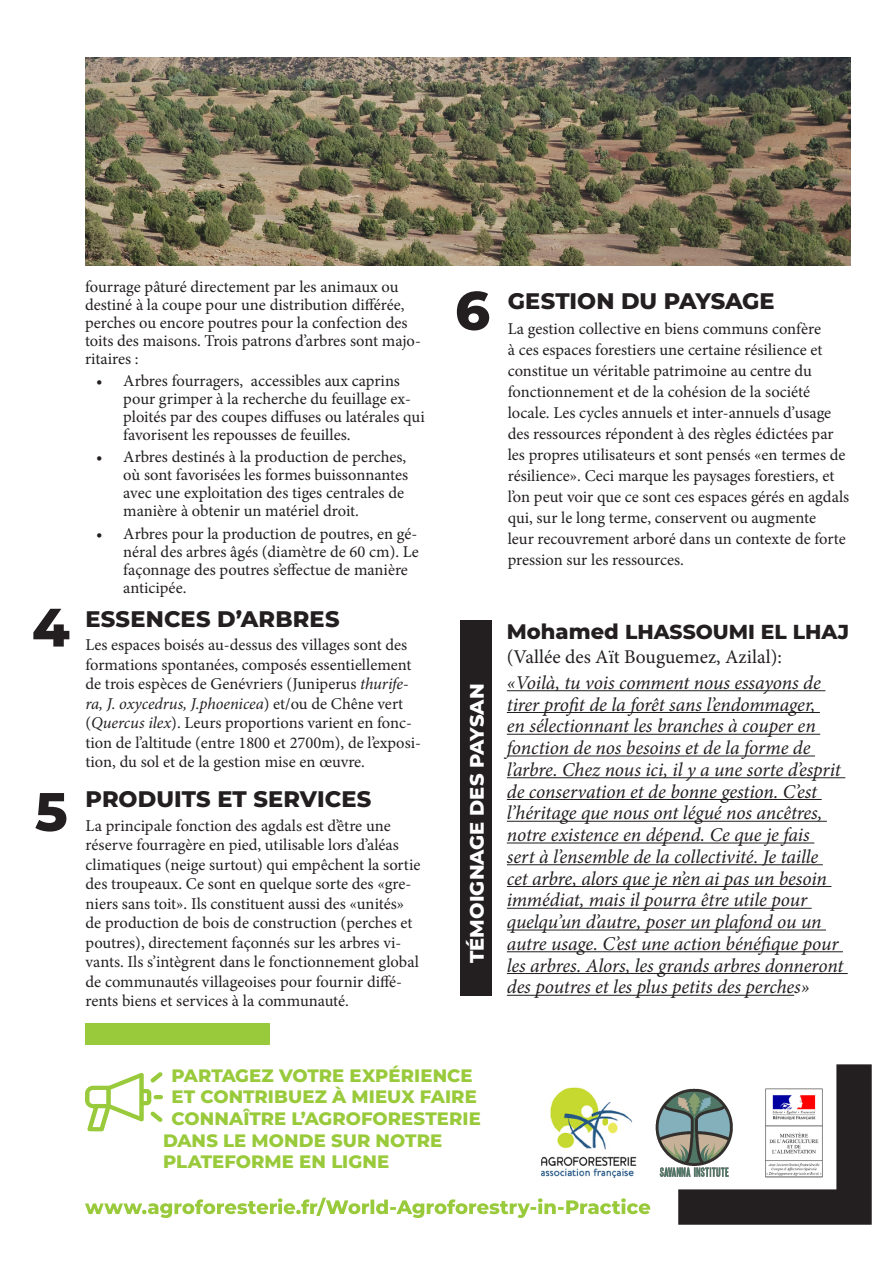
<style>
.page{position:relative;width:893px;height:1263px;background:#fff}
.page>*{position:absolute;margin:0;border:0;box-sizing:border-box;transform-origin:0 0}
.NUMBER_PARAGRAPHE{font:800 54px "Montserrat";color:#231f20}
.TITRE_PARAGRAPHE{font:800 22.5px "Montserrat";letter-spacing:.005em;color:#231f20}
.t1{font:800 20.25px "Montserrat";color:#231f20}
.t2{font:italic 19.5px/21.8px "Minion Pro";letter-spacing:-.005em;color:#231f20}
.t3{font:19.5px "Minion Pro";color:#231f20}
.TITRE_PARAGRAPHE-2{font:800 19.5px "Montserrat";letter-spacing:.005em;color:#fff}
.t4{font:800 18px "Montserrat";letter-spacing:.005em;color:#99ca3b}
.TEXTE_COURANT{font:16.5px/19.5px "Minion Pro";color:#231f20}
.s1{font-style:italic}
.s2{font-size:21px}
</style>
<div class="page">
<div style="left:85px;top:1023px;width:184px;height:21px;background:#99ca3b"></div>
<div style="left:461px;top:620px;width:31px;height:375px;background:#231f20"></div>
<hr style="left:507px;top:690px;width:318px;height:1px;background:#231f20">
<hr style="left:507px;top:712px;width:313px;height:1px;background:#231f20">
<hr style="left:507px;top:734px;width:313px;height:1px;background:#231f20">
<hr style="left:507px;top:755px;width:308px;height:1px;background:#231f20">
<hr style="left:507px;top:777px;width:338px;height:1px;background:#231f20">
<hr style="left:507px;top:799px;width:315px;height:1px;background:#231f20">
<hr style="left:507px;top:821px;width:320px;height:1px;background:#231f20">
<hr style="left:507px;top:842px;width:307px;height:1px;background:#231f20">
<hr style="left:507px;top:864px;width:316px;height:1px;background:#231f20">
<hr style="left:507px;top:886px;width:324px;height:1px;background:#231f20">
<hr style="left:507px;top:908px;width:305px;height:1px;background:#231f20">
<hr style="left:507px;top:929px;width:319px;height:1px;background:#231f20">
<hr style="left:507px;top:951px;width:336px;height:1px;background:#231f20">
<hr style="left:507px;top:973px;width:341px;height:1px;background:#231f20">
<hr style="left:507px;top:995px;width:287px;height:1px;background:#231f20">
<img style="left:85px;top:57px;width:765px;height:209px">
<svg style="left:85px;top:1072px;width:78px;height:59px"></svg>
<svg style="left:85px;top:1197px;width:565px;height:21px"></svg>
<svg style="left:678px;top:1064px;width:194px;height:161px"></svg>
<img style="left:540px;top:1087px;width:97px;height:91px">
<img style="left:655px;top:1076px;width:96px;height:114px">
<img style="left:761px;top:1084px;width:65px;height:97px">
<p class="TEXTE_COURANT" style="left:85px;top:278px;width:337px;line-height:18px">fourrage pâturé directement par les animaux ou destiné à la coupe pour une distribution différée, perches ou encore poutres pour la confection des toits des maisons. Trois patrons d’arbres sont majo&shy;ritaires :</p>
<p class="TEXTE_COURANT" style="left:123px;top:372px;width:303px;line-height:18px;text-indent:-27px">• Arbres fourragers, accessibles aux caprins pour grimper à la recherche du feuillage ex&shy;ploités par des coupes diffuses ou latérales qui favorisent les repousses de feuilles.</p>
<p class="TEXTE_COURANT" style="left:123px;top:448px;width:286px;line-height:18px;text-indent:-27px">• Arbres destinés à la production de perches, où sont favorisées les formes buissonnantes avec une exploitation des tiges centrales de manière à obtenir un matériel droit.</p>
<p class="TEXTE_COURANT" style="left:123px;top:524px;width:297px;line-height:18px;text-indent:-27px">• Arbres pour la production de poutres, en gé&shy;néral des arbres âgés (diamètre de 60 cm). Le façonnage des poutres s’effectue de manière anticipée.</p>
<p class="NUMBER_PARAGRAPHE" style="left:32px;top:588px;width:39px">4</p>
<p class="TITRE_PARAGRAPHE" style="left:85px;top:602px;width:256px">ESSENCES D’ARBRES</p>
<p class="TEXTE_COURANT" style="left:85px;top:635px;width:337px">Les espaces boisés au-dessus des villages sont des formations spontanées, composés essentiellement de trois espèces de Genévriers (Juniperus <span class="s1">thurife&shy;ra, J. oxycedrus, J.phoenicea</span>) et/ou de Chêne vert (<span class="s1">Quercus ilex</span>). Leurs proportions varient en fonc&shy;tion de l’altitude (entre 1800 et 2700m), de l’exposi&shy;tion, du sol et de la gestion mise en œuvre.</p>
<p class="NUMBER_PARAGRAPHE" style="left:35px;top:772px;width:34px">5</p>
<p class="TITRE_PARAGRAPHE" style="left:86px;top:782px;width:287px">PRODUITS ET SERVICES</p>
<p class="TEXTE_COURANT" style="left:86px;top:816px;width:336px">La principale fonction des agdals est d’être une réserve fourragère en pied, utilisable lors d’aléas climatiques (neige surtout) qui empêchent la sortie des troupeaux. Ce sont en quelque sorte des «gre&shy;niers sans toit». Ils constituent aussi des «unités» de production de bois de construction (perches et poutres), directement façonnés sur les arbres vi&shy;vants. Ils s’intègrent dans le fonctionnement global de communautés villageoises pour fournir diffé&shy;rents biens et services à la communauté.</p>
<p class="NUMBER_PARAGRAPHE" style="left:455px;top:271px;width:37px">6</p>
<p class="TITRE_PARAGRAPHE" style="left:508px;top:285px;width:268px">GESTION DU PAYSAGE</p>
<p class="TEXTE_COURANT" style="left:508px;top:319px;width:343px;line-height:21px">La gestion collective en biens communs confère<br>à ces espaces forestiers une certaine résilience et constitue un véritable patrimoine au centre du fonctionnement et de la cohésion de la société locale. Les cycles annuels et inter-annuels d’usage des ressources répondent à des règles édictées par les propres utilisateurs et sont pensés «en termes de résilience». Ceci marque les paysages forestiers, et l’on peut voir que ce sont ces espaces gérés en agdals qui, sur le long terme, conservent ou augmente<br>leur recouvrement arboré dans un contexte de forte pression sur les ressources.</p>
<p class="TITRE_PARAGRAPHE-2" style="left:463px;top:963px;width:281px;rotate:-90deg">TÉMOIGNAGE DES PAYSAN</p>
<p class="t1" style="left:507px;top:617px;width:344px"><span class="s2">Mohamed</span> LHASSOUMI EL LHAJ</p>
<p class="t3" style="left:507px;top:643px;width:277px">(Vallée des Aït Bouguemez, Azilal):</p>
<p class="t2" style="left:507px;top:672px;width:338px">«Voilà, tu vois comment nous essayons de tirer profit de la forêt sans l’endommager,<br>en sélectionnant les branches à couper en fonction de nos besoins et de la forme de l’arbre. Chez nous ici, il y a une sorte d’esprit de conservation et de bonne gestion. C’est l’héritage que nous ont légué nos ancêtres, notre existence en dépend. Ce que je fais<br>sert à l’ensemble de la collectivité. Je taille cet arbre, alors que je n’en ai pas un besoin immédiat, mais il pourra être utile pour quelqu’un d’autre, poser un plafond ou un autre usage. C’est une action bénéfique pour les arbres. Alors, les grands arbres donneront des poutres et les plus petits des perches»</p>
<p class="t4" style="left:172px;top:1062px;width:303px">PARTAGEZ VOTRE EXPÉRIENCE</p>
<p class="t4" style="left:172px;top:1084px;width:307px">ET CONTRIBUEZ À MIEUX FAIRE</p>
<p class="t4" style="left:172px;top:1105px;width:311px">CONNAÎTRE L’AGROFORESTERIE</p>
<p class="t4" style="left:163px;top:1127px;width:281px">DANS LE MONDE SUR NOTRE</p>
<p class="t4" style="left:163px;top:1148px;width:228px">PLATEFORME EN LIGNE</p>
</div>
